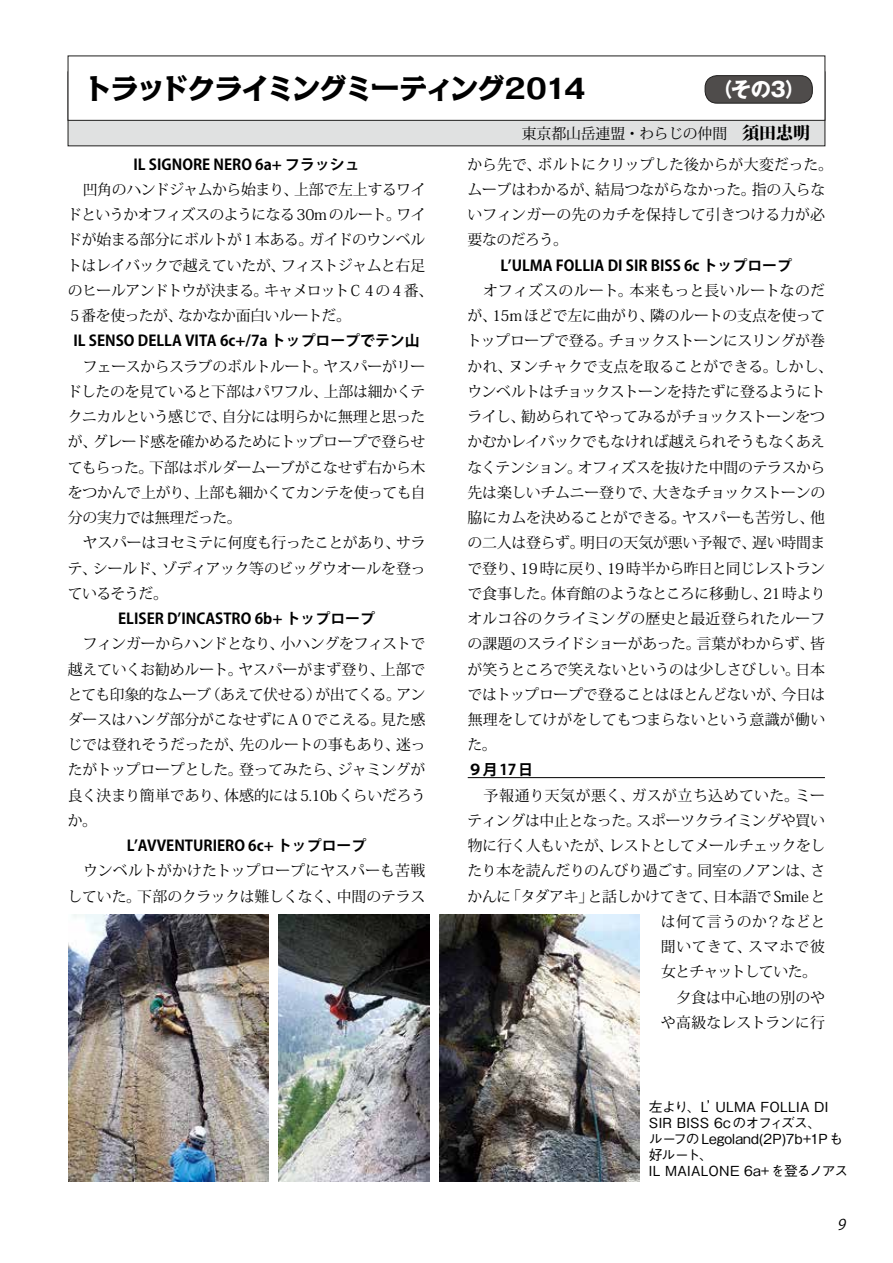
<style>
.page{position:relative;width:893px;height:1263px;background:#fff}
.page>*{position:absolute;margin:0;border:0;box-sizing:border-box;transform-origin:0 0}
.t1{font:800 27.6px "Kakumin Pro";letter-spacing:-.055em;color:#000}
.t2{font:700 20.25px "Gothic MB101 Pro";color:#fff}
.t3{font:14.85px/25.2px "Koz Min Pro";letter-spacing:-.02em;color:#000}
.t4{font:700 14.85px "Koz Go Pro";color:#000}
.t5{font:14.85px "Koz Min Pro";letter-spacing:.03em;color:#000}
.t6{font:14.85px "Koz Min Pro";letter-spacing:.02em;color:#000}
.t7{font:14.85px "Koz Min Pro";letter-spacing:.035em;color:#000}
.t8{font:14.85px "Koz Min Pro";letter-spacing:-.045em;color:#000}
.t9{font:14.85px "Koz Min Pro";color:#000}
.t10{font:14.85px "Koz Min Pro";letter-spacing:.01em;color:#000}
.t11{font:italic 14.85px "Koz Go Pro";color:#000}
.t12{font:500 13.8px/15.9px "Gothic BBB Pro";letter-spacing:.01em;color:#000}
.s1{font-weight:800;font-size:16.95px}
</style>
<div class="page">
<div style="left:68px;top:72px;width:757px;height:74px;background:#e0e1e1"></div>
<hr style="left:468px;top:777px;width:357px;height:1px;background:#000">
<div style="left:68px;top:56px;width:757px;height:65px;background:#fff;border:1px solid #1f1e1d"></div>
<div style="left:705px;top:76px;width:107px;height:27px;background:#4f4c4b;border-radius:12px"></div>
<div style="left:705px;top:75px;width:108px;height:28px;border:1px solid #1f1e1d;border-radius:12px"></div>
<img style="left:68px;top:914px;width:201px;height:267px">
<img style="left:279px;top:914px;width:150px;height:267px">
<img style="left:439px;top:914px;width:201px;height:267px">
<h1 class="t1" style="left:85px;top:67px;width:503px">トラッドクライミングミーティング2014</h1>
<p class="t3" style="left:522px;top:120px;width:290px">東京都山岳連盟・わらじの仲間　<span class="s1">須田忠明</span></p>
<h2 class="t2" style="left:712px;top:73px;width:94px">（その3）</h2>
<p class="t4" style="left:134px;top:155px;width:228px">IL SIGNORE NERO 6a+ フラッシュ</p>
<p class="t3" style="left:67px;top:176px;width:368px">　凹角のハンドジャムから始まり、上部で左上するワイドというかオフィズスのようになる30m のルート。ワイドが始まる部分にボルトが１本ある。ガイドのウンベルトはレイバックで越えていたが、フィストジャムと右足のヒールアンドトウが決まる。キャメロットＣ４の４番、<br>５番を使ったが、なかなか面白いルートだ。</p>
<p class="t4" style="left:74px;top:331px;width:348px">IL SENSO DELLA VITA 6c+/7a トップロープでテン山</p>
<p class="t3" style="left:67px;top:353px;width:360px">　フェースからスラブのボルトルート。ヤスパーがリードしたのを見ていると下部はパワフル、上部は細かくテクニカルという感じで、自分には明らかに無理と思ったが、グレード感を確かめるためにトップロープで登らせてもらった。下部はボルダームーブがこなせず右から木をつかんで上がり、上部も細かくてカンテを使っても自分の実力では無理だった。<br>　ヤスパーはヨセミテに何度も行ったことがあり、サラテ、シールド、ゾディアック等のビッグウオールを登っているそうだ。</p>
<p class="t4" style="left:118px;top:609px;width:258px">ELISER D’INCASTRO 6b+ トップロープ</p>
<p class="t3" style="left:67px;top:631px;width:360px;text-align:justify">　フィンガーからハンドとなり、小ハングをフィストで越えていくお勧めルート。ヤスパーがまず登り、上部でとても印象的なムーブ（あえて伏せる）が出てくる。アンダースはハング部分がこなせずにＡ０でこえる。見た感じでは登れそうだったが、先のルートの事もあり、迷ったがトップロープとした。登ってみたら、ジャミングが良く決まり簡単であり、体感的には5.10bくらいだろうか。</p>
<p class="t4" style="left:127px;top:836px;width:241px">L’AVVENTURIERO 6c+ トップロープ</p>
<p class="t3" style="left:67px;top:858px;width:360px">　ウンベルトがかけたトップロープにヤスパーも苦戦していた。下部のクラックは難しくなく、中間のテラス</p>
<p class="t3" style="left:467px;top:151px;width:367px">から先で、ボルトにクリップした後からが大変だった。ムーブはわかるが、結局つながらなかった。指の入らないフィンガーの先のカチを保持して引きつける力が必要なのだろう。</p>
<p class="t4" style="left:501px;top:256px;width:293px">L’ULMA FOLLIA DI SIR BISS 6c トップロープ</p>
<p class="t3" style="left:467px;top:277px;width:368px">　オフィズスのルート。本来もっと長いルートなのだが、15mほどで左に曲がり、隣のルートの支点を使ってトップロープで登る。チョックストーンにスリングが巻かれ、ヌンチャクで支点を取ることができる。しかし、ウンベルトはチョックストーンを持たずに登るようにトライし、勧められてやってみるがチョックストーンをつかむかレイバックでもなければ越えられそうもなくあえなくテンション。オフィズスを抜けた中間のテラスから先は楽しいチムニー登りで、大きなチョックストーンの脇にカムを決めることができる。ヤスパーも苦労し、他の二人は登らず。明日の天気が悪い予報で、遅い時間まで登り、19 時に戻り、19 時半から昨日と同じレストランで食事した。体育館のようなところに移動し、21時よりオルコ谷のクライミングの歴史と最近登られたルーフの課題のスライドショーがあった。言葉がわからず、皆が笑うところで笑えないというのは少しさびしい。日本ではトップロープで登ることはほとんどないが、今日は無理をしてけがをしてもつまらないという意識が働いた。</p>
<p class="t4" style="left:468px;top:760px;width:67px">９月17日</p>
<p class="t5" style="left:468px;top:785px;width:359px">　予報通り天気が悪く、ガスが立ち込めていた。ミー</p>
<p class="t3" style="left:467px;top:807px;width:359px">ティングは中止となった。スポーツクライミングや買い</p>
<p class="t3" style="left:468px;top:833px;width:359px">物に行く人もいたが、レストとしてメールチェックをし</p>
<p class="t3" style="left:467px;top:858px;width:359px">たり本を読んだりのんびり過ごす。同室のノアンは、さ</p>
<p class="t3" style="left:468px;top:883px;width:359px">かんに「タダアキ」と話しかけてきて、日本語で Smileと</p>
<p class="t6" style="left:661px;top:911px;width:166px">は何て言うのか？などと</p>
<p class="t7" style="left:661px;top:936px;width:166px">聞いてきて、スマホで彼</p>
<p class="t8" style="left:661px;top:961px;width:158px">女とチャットしていた。</p>
<p class="t9" style="left:661px;top:987px;width:166px">　夕食は中心地の別のや</p>
<p class="t10" style="left:661px;top:1012px;width:166px">や高級なレストランに行</p>
<p class="t12" style="left:649px;top:1097px;width:201px">左より、L’ULMA FOLLIA DI<br>SIR BISS 6cのオフィズス、<br>ルーフのLegoland(2P)7b+1Pも好ルート、<br>IL MAIALONE 6a+を登るノアス</p>
<p class="t11" style="left:837px;top:1214px;width:13px">9</p>
</div>
